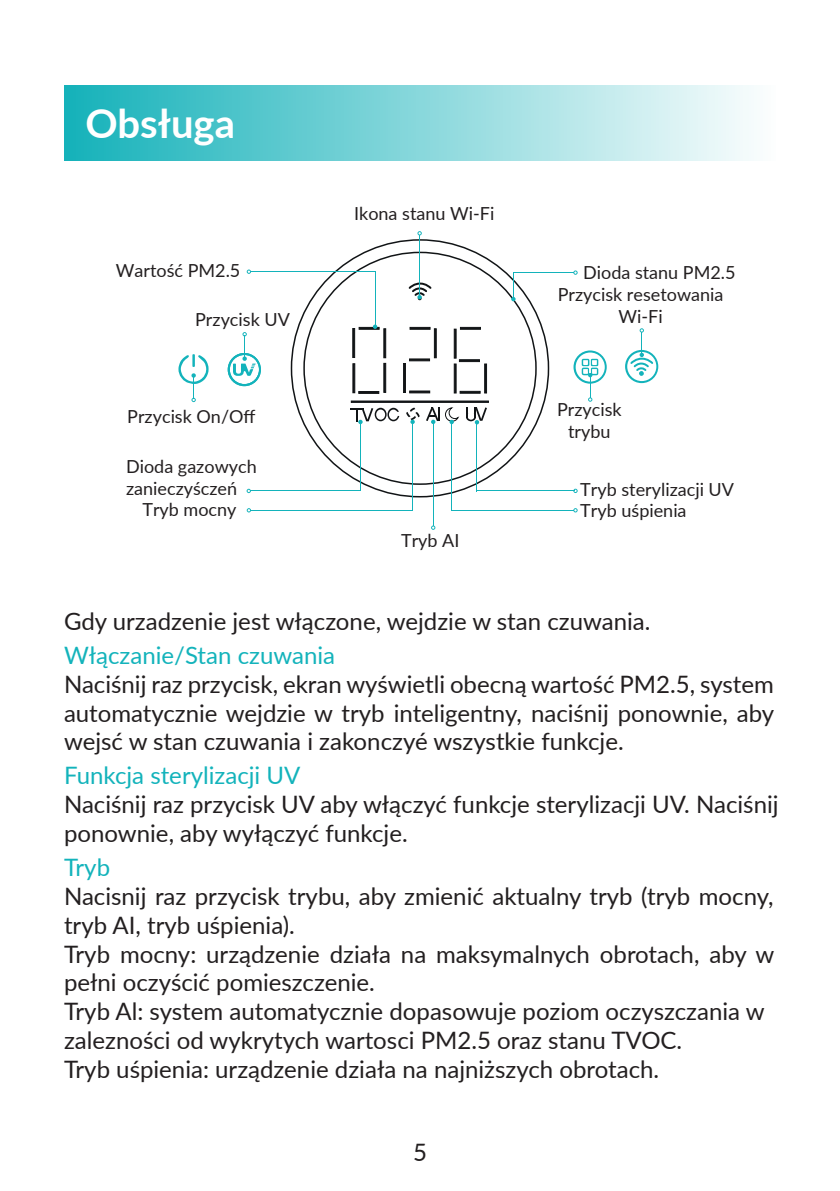
<style>
.page{position:relative;width:840px;height:1191px;background:#fff}
.page>*{position:absolute;margin:0;border:0;box-sizing:border-box;transform-origin:0 0}
.t1{font:700 40px "Lato";color:#fff}
.t2{font:24px/28.8px "Lato";color:#231f20}
.t3{font:24px "Lato";color:#13b3bb}
.t4{font:18px/21.6px "Lato";color:#231f20}
</style>
<div class="page">
<div style="left:64px;top:86px;width:711px;height:75px;background:linear-gradient(to right,#14b1b9,#fcfefe)"></div>
<div style="left:350px;top:400px;width:138px;height:3px;background:#111416;border:1px solid #111416"></div>
<div style="left:358px;top:327px;width:21px;height:3px;background:#111416;border:1px solid #111416"></div>
<div style="left:352px;top:328px;width:3px;height:30px;background:#111416;border:1px solid #111416"></div>
<div style="left:352px;top:363px;width:3px;height:30px;background:#111416;border:1px solid #111416"></div>
<div style="left:383px;top:328px;width:3px;height:30px;background:#111416;border:1px solid #111416"></div>
<div style="left:383px;top:363px;width:3px;height:30px;background:#111416;border:1px solid #111416"></div>
<hr style="left:403px;top:363px;width:2px;height:30px;background:#111416">
<div style="left:433px;top:328px;width:3px;height:30px;background:#111416;border:1px solid #111416"></div>
<div style="left:453px;top:329px;width:3px;height:30px;background:#111416;border:1px solid #111416"></div>
<div style="left:453px;top:363px;width:3px;height:30px;background:#111416;border:1px solid #111416"></div>
<div style="left:484px;top:363px;width:3px;height:30px;background:#111416;border:1px solid #111416"></div>
<div style="left:358px;top:391px;width:21px;height:3px;background:#111416;border:1px solid #111416"></div>
<div style="left:409px;top:327px;width:21px;height:3px;background:#111416;border:1px solid #111416"></div>
<div style="left:409px;top:390px;width:21px;height:3px;background:#111416;border:1px solid #111416"></div>
<div style="left:409px;top:358px;width:21px;height:3px;background:#111416;border:1px solid #111416"></div>
<div style="left:459px;top:327px;width:21px;height:3px;background:#111416;border:1px solid #111416"></div>
<div style="left:458px;top:359px;width:21px;height:3px;background:#111416;border:1px solid #111416"></div>
<div style="left:459px;top:391px;width:21px;height:3px;background:#111416;border:1px solid #111416"></div>
<hr style="left:419px;top:235px;width:1px;height:62px;background:#13b3bb">
<svg style="left:408px;top:282px;width:24px;height:18px"></svg>
<svg style="left:417px;top:231px;width:4px;height:4px"></svg>
<hr style="left:374px;top:272px;width:1px;height:54px;background:#13b3bb">
<svg style="left:373px;top:324px;width:4px;height:5px"></svg>
<svg style="left:246px;top:269px;width:5px;height:5px"></svg>
<hr style="left:250px;top:271px;width:125px;height:1px;background:#13b3bb">
<svg style="left:511px;top:273px;width:4px;height:28px"></svg>
<hr style="left:513px;top:272px;width:61px;height:1px;background:#13b3bb">
<svg style="left:573px;top:270px;width:4px;height:5px"></svg>
<hr style="left:432px;top:422px;width:1px;height:104px;background:#13b3bb">
<svg style="left:431px;top:525px;width:4px;height:5px"></svg>
<hr style="left:451px;top:422px;width:1px;height:89px;background:#13b3bb">
<svg style="left:426px;top:407px;width:34px;height:17px"></svg>
<hr style="left:476px;top:423px;width:1px;height:68px;background:#13b3bb">
<svg style="left:466px;top:407px;width:20px;height:17px"></svg>
<hr style="left:412px;top:422px;width:1px;height:89px;background:#13b3bb">
<svg style="left:406px;top:407px;width:13px;height:17px"></svg>
<hr style="left:360px;top:422px;width:1px;height:69px;background:#13b3bb">
<svg style="left:350px;top:408px;width:49px;height:16px"></svg>
<hr style="left:477px;top:490px;width:97px;height:1px;background:#13b3bb">
<svg style="left:573px;top:489px;width:4px;height:4px"></svg>
<hr style="left:451px;top:510px;width:123px;height:1px;background:#13b3bb">
<svg style="left:573px;top:508px;width:4px;height:4px"></svg>
<svg style="left:246px;top:489px;width:5px;height:4px"></svg>
<hr style="left:250px;top:490px;width:111px;height:1px;background:#13b3bb">
<svg style="left:246px;top:508px;width:5px;height:4px"></svg>
<hr style="left:250px;top:510px;width:163px;height:1px;background:#13b3bb">
<svg style="left:227px;top:332px;width:34px;height:54px"></svg>
<svg style="left:178px;top:354px;width:30px;height:48px"></svg>
<svg style="left:625px;top:328px;width:33px;height:55px"></svg>
<svg style="left:573px;top:350px;width:33px;height:52px"></svg>
<h1 class="t1" style="left:85px;top:94px;width:151px">Obsługa</h1>
<p class="t4" style="left:116px;top:259px;width:126px">Wartość PM2.5</p>
<p class="t4" style="left:195px;top:308px;width:96px">Przycisk UV</p>
<p class="t4" style="left:127px;top:404px;width:130px">Przycisk On/Off</p>
<p class="t4" style="left:126px;top:455px;width:132px">Dioda gazowych zanieczyśczeń</p>
<p class="t4" style="left:142px;top:498px;width:96px">Tryb mocny</p>
<p class="t4" style="left:354px;top:202px;width:141px">Ikona stanu Wi-Fi</p>
<p class="t4" style="left:401px;top:529px;width:60px">Tryb AI</p>
<p class="t4" style="left:583px;top:261px;width:154px">Dioda stanu PM2.5</p>
<p class="t4" style="left:557px;top:283px;width:167px">Przycisk resetowania</p>
<p class="t4" style="left:618px;top:305px;width:46px">Wi-Fi</p>
<p class="t4" style="left:556px;top:398px;width:66px;text-align:center">Przycisk trybu</p>
<p class="t4" style="left:580px;top:478px;width:155px;line-height:21px">Tryb sterylizacji UV<br>Tryb uśpienia</p>
<p class="t2" style="left:64px;top:606px;width:587px">Gdy urzadzenie jest włączone, wejdzie w stan czuwania.</p>
<p class="t3" style="left:64px;top:638px;width:272px">Włączanie/Stan czuwania</p>
<p class="t2" style="left:64px;top:668px;width:711px;text-align:justify">Naciśnij raz przycisk, ekran wyświetli obecną wartość PM2.5, system automatycznie wejdzie w tryb inteligentny, naciśnij ponownie, aby wejsć w stan czuwania i zakonczyé wszystkie funkcje.</p>
<p class="t3" style="left:64px;top:758px;width:238px">Funkcja sterylizacji UV</p>
<p class="t2" style="left:64px;top:789px;width:715px">Naciśnij raz przycisk UV aby włączyć funkcje sterylizacji UV. Naciśnij ponownie, aby wyłączyć funkcje.</p>
<p class="t3" style="left:64px;top:850px;width:48px">Tryb</p>
<p class="t2" style="left:64px;top:880px;width:711px">Nacisnij raz przycisk trybu, aby zmienić aktualny tryb (tryb mocny, tryb AI, tryb uśpienia).<br>Tryb mocny: urządzenie działa na maksymalnych obrotach, aby w pełni oczyścić pomieszczenie.<br>Tryb Al: system automatycznie dopasowuje poziom oczyszczania w zalezności od wykrytych wartosci PM2.5 oraz stanu TVOC.<br>Tryb uśpienia: urządzenie działa na najniższych obrotach.</p>
<p class="t2" style="left:413px;top:1136px;width:15px">5</p>
</div>
